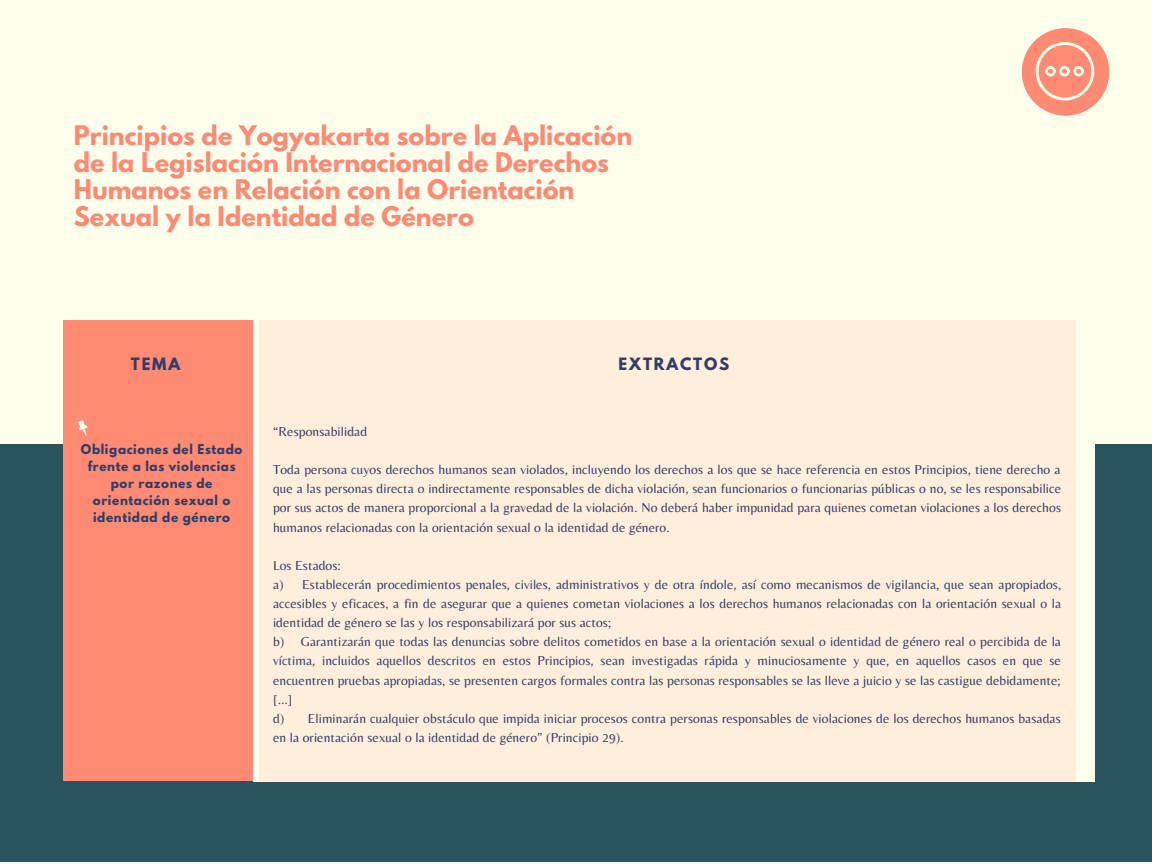
<style>
.page{position:relative;width:1152px;height:864px;background:#ffe}
.page>*{position:absolute;margin:0;border:0;box-sizing:border-box;transform-origin:0 0}
.t1{font:700 24px/27px "League Spartan";color:#ff8b75}
.t2{font:700 15.15px "League Spartan";letter-spacing:.12em;color:#333c66}
.t3{font:13.5px/19.2px "Belleza";letter-spacing:.01em;color:#333c66;text-align:justify}
.t4{font:700 12px/17px "League Spartan";letter-spacing:.05em;color:#333c66;text-align:center}
</style>
<div class="page">
<div style="left:0;top:444px;width:1152px;height:418px;background:#29535d"></div>
<svg style="left:1022px;top:28px;width:87px;height:88px"></svg>
<div style="left:64px;top:320px;width:196px;height:461px;background:#ff8b75"></div>
<div style="left:253px;top:244px;width:842px;height:538px;background:#ffe"></div>
<div style="left:260px;top:320px;width:816px;height:462px;background:#ffeedc"></div>
<svg style="left:78px;top:420px;width:10px;height:16px"></svg>
<p class="t1" style="left:74px;top:125px;width:560px">Principios de Yogyakarta sobre la Aplicación de la Legislación Internacional de Derechos Humanos en Relación con la Orientación Sexual y la Identidad de Género</p>
<p class="t2" style="left:131px;top:356px;width:51px">TEMA</p>
<p class="t2" style="left:619px;top:356px;width:112px">EXTRACTOS</p>
<p class="t4" style="left:81px;top:442px;width:163px">Obligaciones del Estado frente a las violencias por razones de orientación sexual o identidad de género</p>
<p class="t3" style="left:273px;top:422px;width:96px">“Responsabilidad</p>
<p class="t3" style="left:273px;top:460px;width:790px">Toda persona cuyos derechos humanos sean violados, incluyendo los derechos a los que se hace referencia en estos Principios, tiene derecho a que a las personas directa o indirectamente responsables de dicha violación, sean funcionarios o funcionarias públicas o no, se les responsabilice por sus actos de manera proporcional a la gravedad de la violación. No deberá haber impunidad para quienes cometan violaciones a los derechos humanos relacionadas con la orientación sexual o la identidad de género.</p>
<p class="t3" style="left:273px;top:555px;width:69px">Los Estados:</p>
<p class="t3" style="left:273px;top:575px;width:790px">a) Establecerán procedimientos penales, civiles, administrativos y de otra índole, así como mecanismos de vigilancia, que sean apropiados, accesibles y eficaces, a fin de asegurar que a quienes cometan violaciones a los derechos humanos relacionadas con la orientación sexual o la identidad de género se las y los responsabilizará por sus actos;</p>
<p class="t3" style="left:273px;top:632px;width:789px">b) Garantizarán que todas las denuncias sobre delitos cometidos en base a la orientación sexual o identidad de género real o percibida de la víctima, incluidos aquellos descritos en estos Principios, sean investigadas rápida y minuciosamente y que, en aquellos casos en que se encuentren pruebas apropiadas, se presenten cargos formales contra las personas responsables se las lleve a juicio y se las castigue debidamente; […]</p>
<p class="t3" style="left:273px;top:708px;width:789px">d) Eliminarán cualquier obstáculo que impida iniciar procesos contra personas responsables de violaciones de los derechos humanos basadas en la orientación sexual o la identidad de género” (Principio 29).</p>
</div>
